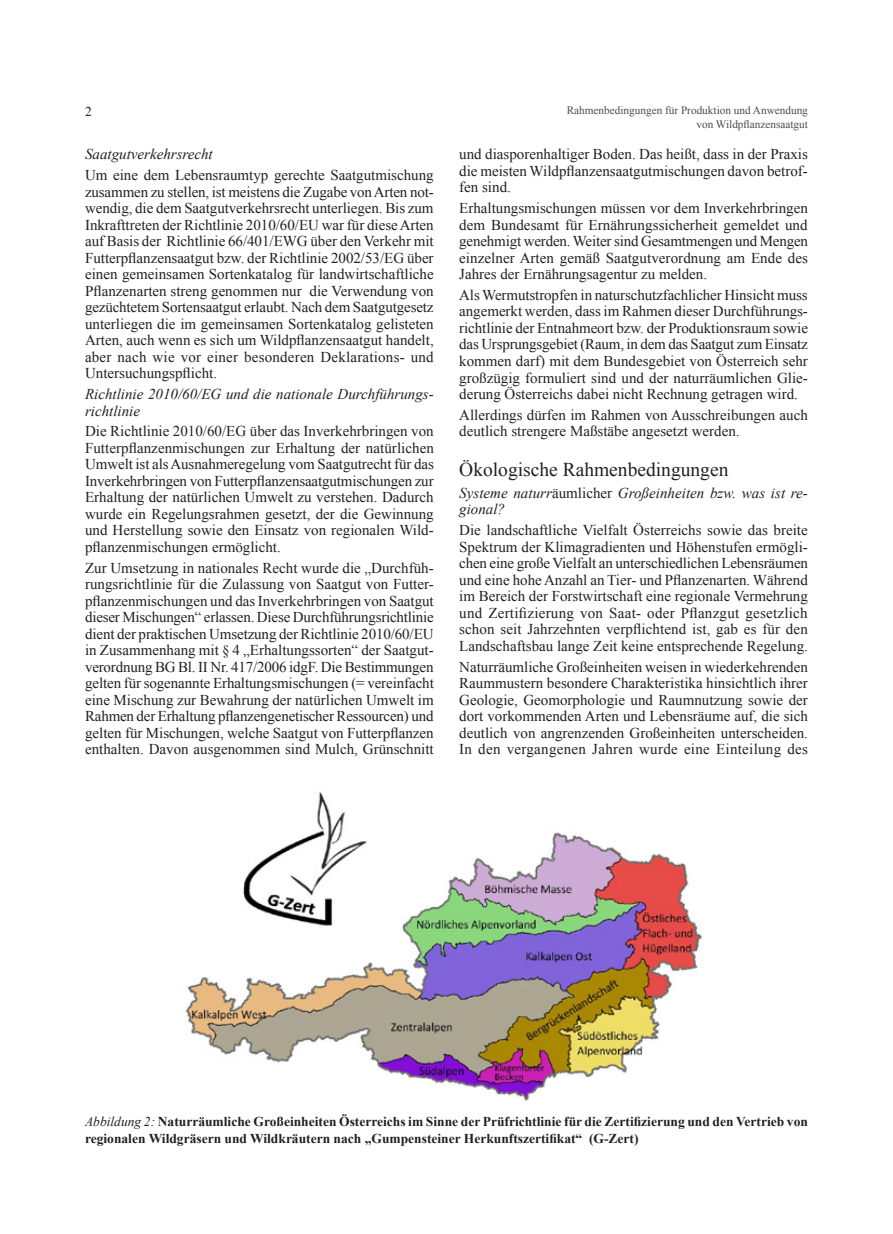
<style>
.page{position:relative;width:893px;height:1234px;background:#fff}
.page>*{position:absolute;margin:0;border:0;box-sizing:border-box;transform-origin:0 0}
.Zwischentitel_1{font:19.5px "Times New Roman";color:#231f20}
.Fließtext{font:15px/16.5px "Times New Roman";color:#231f20;text-align:justify}
.Fließtext-2{font:italic 15px/16.5px "Times New Roman";color:#231f20}
.Zwischentitel_3{font:italic 15px "Times New Roman";color:#231f20}
.Beschriftung{font:700 13.5px/16.5px "Times New Roman";color:#231f20}
.t1{font:13.5px "Times New Roman";color:#231f20}
.t2{font:11.25px/13.5px "Times New Roman";color:#4b4c4d;text-align:right}
.s1{font-style:normal}
.s2{font-weight:400;font-style:italic}
</style>
<div class="page">
<img style="left:185px;top:792px;width:518px;height:309px">
<p class="t1" style="left:85px;top:102px;width:8px">2</p>
<p class="Zwischentitel_3" style="left:85px;top:144px;width:129px">Saatgutverkehrsrecht</p>
<p class="Fließtext" style="left:85px;top:166px;width:350px">Um eine dem Lebensraumtyp gerechte Saatgutmischung zusammen zu stellen, ist meistens die Zugabe von Arten not&shy;wendig, die dem Saatgutverkehrsrecht unterliegen. Bis zum Inkrafttreten der Richtlinie 2010/60/EU war für diese Arten auf Basis der Richtlinie 66/401/EWG über den Verkehr mit Futterpflanzensaatgut bzw. der Richtlinie 2002/53/EG über einen gemeinsamen Sortenkatalog für landwirtschaftliche Pflanzenarten streng genommen nur die Verwendung von gezüchtetem Sortensaatgut erlaubt. Nach dem Saatgutgesetz unterliegen die im gemeinsamen Sortenkatalog gelisteten Arten, auch wenn es sich um Wildpflanzensaatgut handelt, aber nach wie vor einer besonderen Deklarations- und Untersuchungspflicht.</p>
<p class="Fließtext-2" style="left:85px;top:385px;width:350px">Richtlinie 2010/60/EG und die nationale Durchführungs&shy;richtlinie</p>
<p class="Fließtext" style="left:85px;top:422px;width:350px">Die Richtlinie 2010/60/EG über das Inverkehrbringen von Futterpflanzenmischungen zur Erhaltung der natürlichen Umwelt ist als Ausnahmeregelung vom Saatgutrecht für das Inverkehrbringen von Futterpflanzensaatgutmischungen zur Erhaltung der natürlichen Umwelt zu verstehen. Dadurch wurde ein Regelungsrahmen gesetzt, der die Gewinnung und Herstellung sowie den Einsatz von regionalen Wild&shy;pflanzenmischungen ermöglicht.</p>
<p class="Fließtext" style="left:85px;top:559px;width:350px">Zur Umsetzung in nationales Recht wurde die „Durchfüh&shy;rungsrichtlinie für die Zulassung von Saatgut von Futter&shy;pflanzenmischungen und das Inverkehrbringen von Saatgut dieser Mischungen“ erlassen. Diese Durchführungsrichtlinie dient der praktischen Umsetzung der Richtlinie 2010/60/EU in Zusammenhang mit § 4 „Erhaltungssorten“ der Saatgut&shy;verordnung BG Bl. II Nr. 417/2006 idgF. Die Bestimmungen gelten für sogenannte Erhaltungsmischungen (= vereinfacht eine Mischung zur Bewahrung der natürlichen Umwelt im Rahmen der Erhaltung pflanzengenetischer Ressourcen) und gelten für Mischungen, welche Saatgut von Futterpflanzen enthalten. Davon ausgenommen sind Mulch, Grünschnitt</p>
<p class="t2" style="left:567px;top:103px;width:243px">Rahmenbedingungen für Produktion und Anwendung von Wildpflanzensaatgut</p>
<p class="Fließtext" style="left:459px;top:146px;width:350px">und diasporenhaltiger Boden. Das heißt, dass in der Praxis die meisten Wildpflanzensaatgutmischungen davon betrof&shy;fen sind.</p>
<p class="Fließtext" style="left:459px;top:199px;width:350px">Erhaltungsmischungen müssen vor dem Inverkehrbringen dem Bundesamt für Ernährungssicherheit gemeldet und genehmigt werden. Weiter sind Gesamtmengen und Mengen einzelner Arten gemäß Saatgutverordnung am Ende des Jahres der Ernährungsagentur zu melden.</p>
<p class="Fließtext" style="left:459px;top:286px;width:350px">Als Wermutstropfen in naturschutzfachlicher Hinsicht muss angemerkt werden, dass im Rahmen dieser Durchführungs&shy;richtlinie der Entnahmeort bzw. der Produktionsraum sowie das Ursprungsgebiet (Raum, in dem das Saatgut zum Einsatz kommen darf) mit dem Bundesgebiet von Österreich sehr großzügig formuliert sind und der naturräumlichen Glie&shy;derung Österreichs dabei nicht Rechnung getragen wird.</p>
<p class="Fließtext" style="left:459px;top:406px;width:350px">Allerdings dürfen im Rahmen von Ausschreibungen auch deutlich strengere Maßstäbe angesetzt werden.</p>
<p class="Zwischentitel_1" style="left:459px;top:456px;width:271px">Ökologische Rahmenbedingungen</p>
<p class="Fließtext-2" style="left:459px;top:484px;width:350px">Systeme naturr<span class="s1">äumlicher</span> Großeinheiten bzw. was ist re&shy;gional?</p>
<p class="Fließtext" style="left:459px;top:521px;width:350px">Die landschaftliche Vielfalt Österreichs sowie das breite Spektrum der Klimagradienten und Höhenstufen ermögli&shy;chen eine große Vielfalt an unterschiedlichen Lebensräumen und eine hohe Anzahl an Tier- und Pflanzenarten. Während im Bereich der Forstwirtschaft eine regionale Vermehrung und Zertifizierung von Saat- oder Pflanzgut gesetzlich schon seit Jahrzehnten verpflichtend ist, gab es für den Landschaftsbau lange Zeit keine entsprechende Regelung.</p>
<p class="Fließtext" style="left:459px;top:658px;width:350px">Naturräumliche Großeinheiten weisen in wiederkehrenden Raummustern besondere Charakteristika hinsichtlich ihrer Geologie, Geomorphologie und Raumnutzung sowie der dort vorkommenden Arten und Lebensräume auf, die sich deutlich von angrenzenden Großeinheiten unterscheiden.<br>In den vergangenen Jahren wurde eine Einteilung des</p>
<p class="Beschriftung" style="left:85px;top:1112px;width:724px"><span class="s2">Abbildung 2:</span> Naturräumliche Großeinheiten Österreichs im Sinne der Prüfrichtlinie für die Zertifizierung und den Vertrieb von regionalen Wildgräsern und Wildkräutern nach „Gumpensteiner Herkunftszertifikat“ (G-Zert)</p>
</div>
